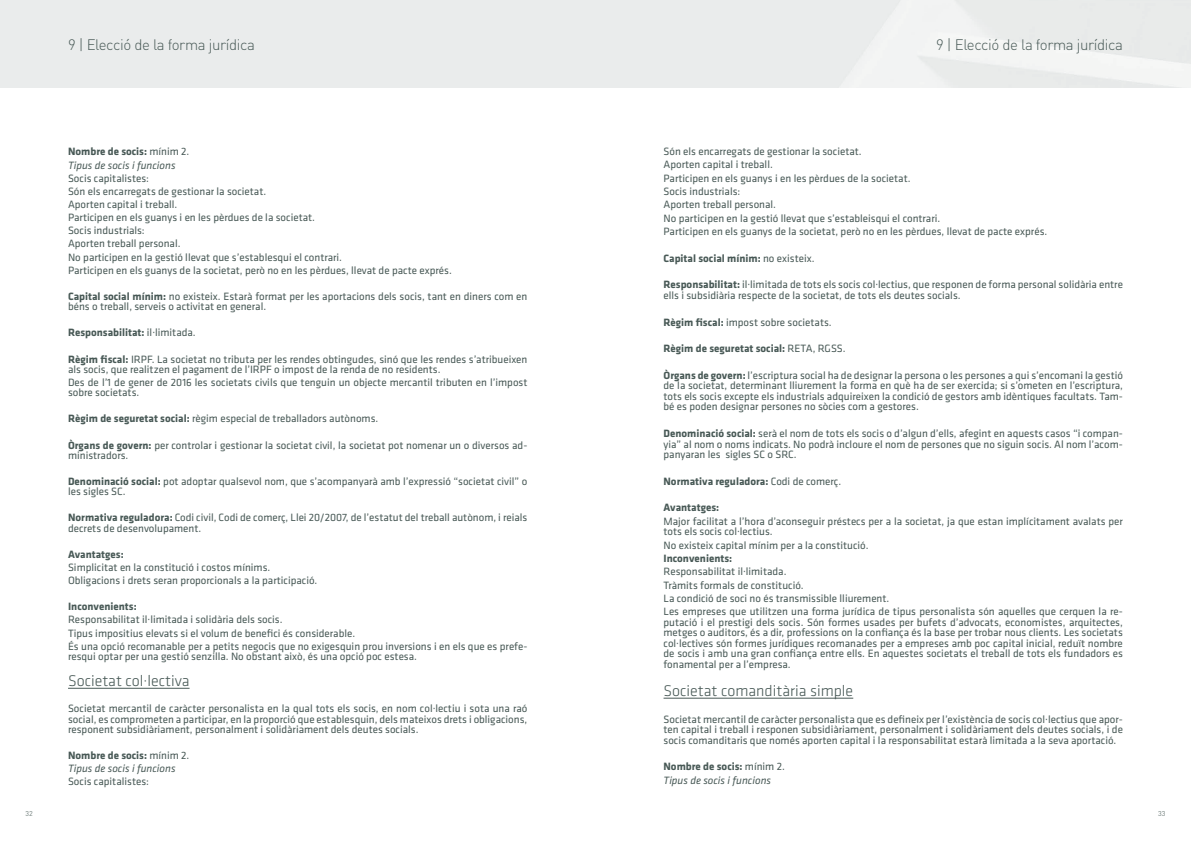
<style>
.page{position:relative;width:1191px;height:842px;background:#fff}
.page>*{position:absolute;margin:0;border:0;box-sizing:border-box;transform-origin:0 0}
.t1{font:300 16px "Klavika CH";color:#485956}
.t2{font:300 15px "DIN";letter-spacing:-.025em;color:#485956}
.t3{font:11px/10.5px "Klavika CH";color:#485956}
.t4{font:700 11px "Klavika CH";color:#485956}
.t5{font:italic 11px/13.4px "Klavika CH";color:#485956}
.t6{font:7px "DIN";color:#6d7b78}
.s1{font-weight:700;font-style:normal}
.s2{font-style:normal}
.s3{font-weight:700}
.s4{font-weight:400}
</style>
<div class="page">
<hr style="left:68px;top:688px;width:121px;height:1px;background:#485956">
<hr style="left:663px;top:698px;width:190px;height:1px;background:#485956">
<h2 class="t2" style="left:68px;top:36px;width:188px">9 | Elecció de la forma jurídica</h2>
<p class="t5" style="left:68px;top:145px;width:123px"><span class="s1">Nombre de socis:</span> <span class="s2">mínim 2.<br></span>Tipus de socis i funcions</p>
<p class="t3" style="left:68px;top:171px;width:385px;line-height:13.1px">Socis capitalistes:<br>Són els encarregats de gestionar la societat.<br>Aporten capital i treball.<br>Participen en els guanys i en les pèrdues de la societat.<br>Socis industrials:<br>Aporten treball personal.<br>No participen en la gestió llevat que s’establesqui el contrari.<br>Participen en els guanys de la societat, però no en les pèrdues, llevat de pacte exprés.</p>
<p class="t3" style="left:68px;top:291px;width:461px"><span class="s3">Capital social mínim:</span> no existeix. Estarà format per les aportacions dels socis, tant en diners com en béns o treball, serveis o activitat en general.</p>
<p class="t4" style="left:68px;top:325px;width:129px">Responsabilitat: <span class="s4">il·limitada.</span></p>
<p class="t3" style="left:68px;top:353px;width:461px"><span class="s3">Règim fiscal:</span> IRPF. La societat no tributa per les rendes obtingudes, sinó que les rendes s’atribueixen als socis, que realitzen el pagament de l’IRPF o impost de la renda de no residents.</p>
<p class="t3" style="left:68px;top:377px;width:461px">Des de l’1 de gener de 2016 les societats civils que tenguin un objecte mercantil tributen en l’impost sobre societats.</p>
<p class="t3" style="left:68px;top:413px;width:312px"><span class="s3">Règim de seguretat social:</span> règim especial de treballadors autònoms.</p>
<p class="t3" style="left:68px;top:439px;width:461px"><span class="s3">Òrgans de govern:</span> per controlar i gestionar la societat civil, la societat pot nomenar un o diversos ad&shy;ministradors.</p>
<p class="t3" style="left:68px;top:476px;width:461px"><span class="s3">Denominació social:</span> pot adoptar qualsevol nom, que s’acompanyarà amb l’expressió “societat civil” o les sigles SC.</p>
<p class="t3" style="left:68px;top:512px;width:461px"><span class="s3">Normativa reguladora:</span> Codi civil, Codi de comerç, Llei 20/2007, de l’estatut del treball autònom, i reials decrets de desenvolupament.</p>
<p class="t4" style="left:68px;top:546px;width:57px">Avantatges:</p>
<p class="t3" style="left:68px;top:560px;width:251px;line-height:13.1px">Simplicitat en la constitució i costos mínims.<br>Obligacions i drets seran proporcionals a la participació.</p>
<p class="t4" style="left:68px;top:599px;width:70px">Inconvenients:</p>
<p class="t3" style="left:68px;top:613px;width:461px;line-height:13.1px">Responsabilitat il·limitada i solidària dels socis.<br>Tipus impositius elevats si el volum de benefici és considerable.<br>És una opció recomanable per a petits negocis que no exigesquin prou inversions i en els que es prefe-</p>
<p class="t3" style="left:68px;top:651px;width:350px">resqui optar per una gestió senzilla. No obstant això, és una opció poc estesa.</p>
<h1 class="t1" style="left:68px;top:671px;width:123px">Societat col·lectiva</h1>
<p class="t3" style="left:68px;top:703px;width:461px;text-align:justify">Societat mercantil de caràcter personalista en la qual tots els socis, en nom col·lectiu i sota una raó social, es comprometen a participar, en la proporció que establesquin, dels mateixos drets i obligacions, responent subsidiàriament, personalment i solidàriament dels deutes socials.</p>
<p class="t5" style="left:68px;top:749px;width:123px;line-height:13.1px"><span class="s1">Nombre de socis:</span> <span class="s2">mínim 2.<br></span>Tipus de socis i funcions</p>
<p class="t3" style="left:68px;top:776px;width:82px">Socis capitalistes:</p>
<h2 class="t2" style="left:936px;top:36px;width:188px">9 | Elecció de la forma jurídica</h2>
<p class="t3" style="left:663px;top:145px;width:385px;line-height:13.3px">Són els encarregats de gestionar la societat.<br>Aporten capital i treball.<br>Participen en els guanys i en les pèrdues de la societat.<br>Socis industrials:<br>Aporten treball personal.<br>No participen en la gestió llevat que s’estableisqui el contrari.<br>Participen en els guanys de la societat, però no en les pèrdues, llevat de pacte exprés.</p>
<p class="t4" style="left:663px;top:250px;width:152px">Capital social mínim: <span class="s4">no existeix.</span></p>
<p class="t3" style="left:663px;top:279px;width:461px"><span class="s3">Responsabilitat:</span> il·limitada de tots els socis col·lectius, que responen de forma personal solidària entre ells i subsidiària respecte de la societat, de tots els deutes socials.</p>
<p class="t3" style="left:663px;top:316px;width:170px"><span class="s3">Règim fiscal:</span> impost sobre societats.</p>
<p class="t4" style="left:663px;top:341px;width:184px">Règim de seguretat social: <span class="s4">RETA, RGSS.</span></p>
<p class="t3" style="left:663px;top:370px;width:461px;text-align:justify"><span class="s3">Òrgans de govern:</span> l’escriptura social ha de designar la persona o les persones a qui s’encomani la gestió de la societat, determinant lliurement la forma en què ha de ser exercida; si s’ometen en l’escriptura, tots els socis excepte els industrials adquireixen la condició de gestors amb idèntiques facultats. Tam&shy;bé es poden designar persones no sòcies com a gestores.</p>
<p class="t3" style="left:663px;top:428px;width:461px;text-align:justify"><span class="s3">Denominació social:</span> serà el nom de tots els socis o d’algun d’ells, afegint en aquests casos “i compan&shy;yia” al nom o noms indicats. No podrà incloure el nom de persones que no siguin socis. Al nom l’acom&shy;panyaran les sigles SC o SRC.</p>
<p class="t4" style="left:663px;top:473px;width:179px">Normativa reguladora: <span class="s4">Codi de comerç.</span></p>
<p class="t4" style="left:663px;top:500px;width:57px">Avantatges:</p>
<p class="t3" style="left:663px;top:516px;width:461px">Major facilitat a l’hora d’aconseguir préstecs per a la societat, ja que estan implícitament avalats per tots els socis col·lectius.</p>
<p class="t3" style="left:663px;top:539px;width:206px">No existeix capital mínim per a la constitució.</p>
<p class="t4" style="left:663px;top:550px;width:70px">Inconvenients:</p>
<p class="t3" style="left:663px;top:565px;width:461px;line-height:13.3px">Responsabilitat il·limitada.<br>Tràmits formals de constitució.<br>La condició de soci no és transmissible lliurement.<br>Les empreses que utilitzen una forma jurídica de tipus personalista són aquelles que cerquen la re-</p>
<p class="t3" style="left:663px;top:617px;width:461px;text-align:justify">putació i el prestigi dels socis. Són formes usades per bufets d’advocats, economistes, arquitectes, metges o auditors, és a dir, professions on la confiança és la base per trobar nous clients. Les societats col·lectives són formes jurídiques recomanades per a empreses amb poc capital inicial, reduït nombre de socis i amb una gran confiança entre ells. En aquestes societats el treball de tots els fundadors es fonamental per a l’empresa.</p>
<h1 class="t1" style="left:663px;top:681px;width:191px">Societat comanditària simple</h1>
<p class="t3" style="left:663px;top:713px;width:461px;text-align:justify">Societat mercantil de caràcter personalista que es defineix per l’existència de socis col·lectius que apor&shy;ten capital i treball i responen subsidiàriament, personalment i solidàriament dels deutes socials, i de socis comanditaris que només aporten capital i la responsabilitat estarà limitada a la seva aportació.</p>
<p class="t5" style="left:663px;top:760px;width:123px"><span class="s1">Nombre de socis:</span> <span class="s2">mínim 2.<br></span>Tipus de socis i funcions</p>
<p class="t6" style="left:26px;top:809px;width:9px">32</p>
<p class="t6" style="left:1158px;top:809px;width:9px">33</p>
</div>
